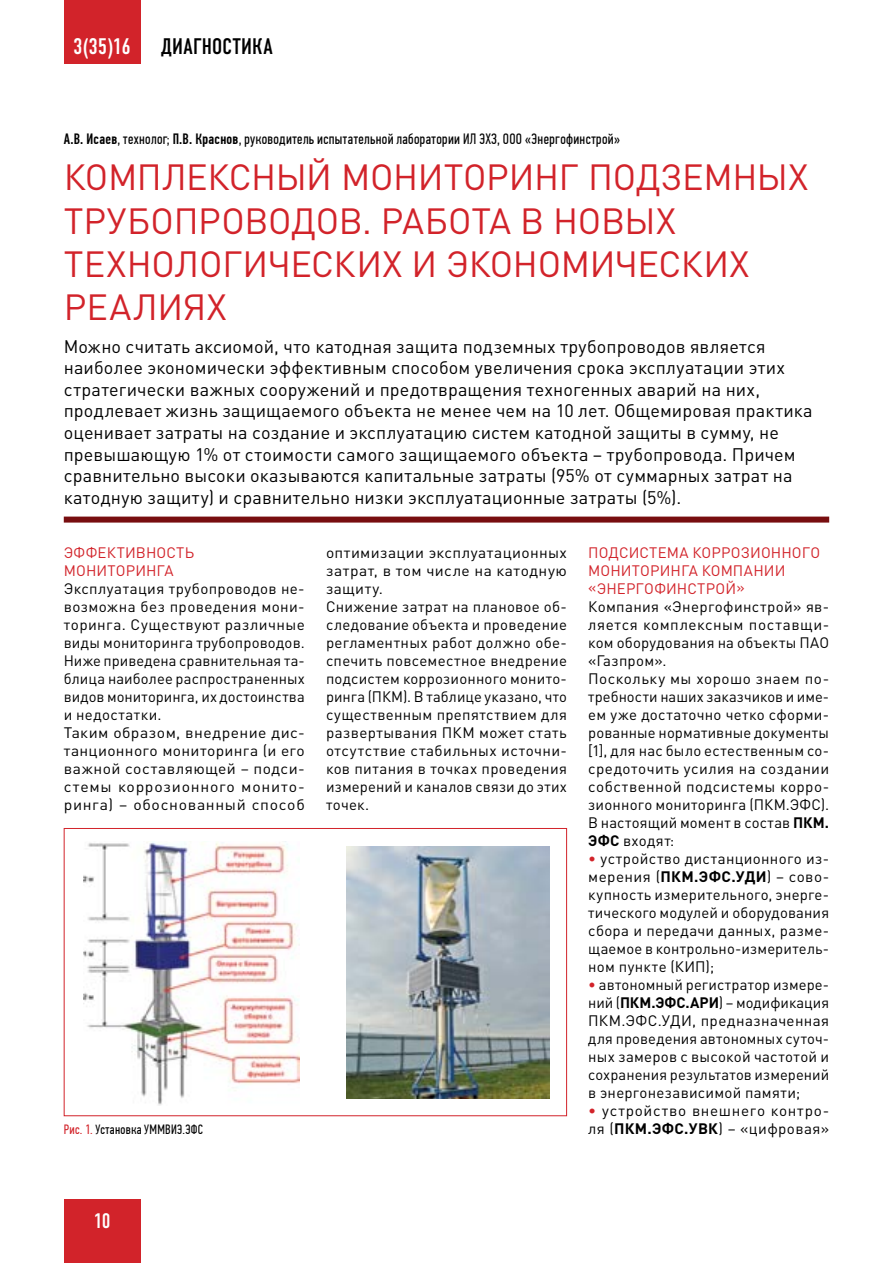
<style>
.page{position:relative;width:893px;height:1263px;background:#fff}
.page>*{position:absolute;margin:0;border:0;box-sizing:border-box;transform-origin:0 0}
.t1{font:36px/43.2px "DIN Pro";letter-spacing:-.005em;color:#d2232a}
.t2{font:22.5px "DIN Condensed C";letter-spacing:.02em;color:#000}
.t3{font:22.5px "DIN Condensed C";color:#fff}
.t4{font:21px "DIN Condensed C";color:#fff}
.t5{font:18px/21.6px "DIN Pro";letter-spacing:.01em;color:#000}
.t6{font:15px/18px "DIN Pro";letter-spacing:.02em;color:#000}
.t7{font:15px/18px "DIN Pro";letter-spacing:.02em;color:#000;scale:1.04 1}
.t8{font:15px "PF Din Text Comp Pro";letter-spacing:.025em;color:#000}
.t9{font:15px/18px "DIN Pro";letter-spacing:.01em;color:#d2232a}
.t10{font:15px/18px "DIN Pro";letter-spacing:.04em;color:#000}
.t11{font:13.5px "PF Din Text Comp Pro";letter-spacing:.025em;color:#000}
.s1{font-weight:500}
.s2{color:#d2232a}
.s3{font-weight:700}
</style>
<div class="page">
<div style="left:64px;top:1199px;width:76px;height:64px;background:#d2232a"></div>
<div style="left:64px;top:0;width:76px;height:64px;background:#d2232a"></div>
<div style="left:64px;top:517px;width:765px;height:6px;background:#780e10"></div>
<div style="left:64px;top:828px;width:503px;height:288px;border:1px solid #d2232a"></div>
<img style="left:84px;top:841px;width:215px;height:264px">
<img style="left:346px;top:846px;width:204px;height:252px">
<h2 class="t3" style="left:73px;top:34px;width:59px">3(35)16</h2>
<h2 class="t2" style="left:162px;top:34px;width:112px">ДИАГНОСТИКА</h2>
<p class="t8" style="left:64px;top:130px;width:558px"><span class="s1">А.В. Исаев</span>, технолог; <span class="s1">П.В. Краснов</span>, руководитель испытательной лаборатории ИЛ ЭХЗ, ООО «Энергофинстрой»</p>
<h1 class="t1" style="left:64px;top:154px;width:746px">Комплексный мониторинг подземных трубоп роводов. Работа в новых технологических и экономических реалиях</h1>
<p class="t5" style="left:64px;top:335px;width:750px">М ожно считать аксиомой, что катодная защита подземных трубопроводов является наиболее экономически эффективным способом увеличения срока эксплуатации этих стратегически важных сооружений и предотвращения техногенных аварий на них, продлевает жизнь защищаемого объекта не менее чем на 10 лет. Общемировая практика оценивает затраты на создание и эксплуатацию систем катодной защиты в сумму, не превышающую 1% от стоимости самого защищаемого объекта – трубопровода. Причем сравнительно высоки оказываются капитальные затраты (95% от суммарных затрат на катодную защиту) и сравнительно низки эксплуатационные затраты (5%).</p>
<p class="t9" style="left:64px;top:543px;width:132px">Эффективность мониторинга</p>
<p class="t6" style="left:64px;top:579px;width:242px">Эксплуатация трубопроводов не&shy;возможна без проведения мони&shy;торинга. Существуют различные виды мониторинга трубопроводов.<br>Н иже приведена сравнительная та&shy;блица наиболее распространенных видов мониторинга, их достоинства и недостатки.<br>Таким образом, внедрение дис&shy;танционного мониторинга (и его важной составляющей – подси&shy;стемы коррозионного монито&shy;ринга) – обоснованный способ</p>
<p class="t11" style="left:64px;top:1122px;width:141px"><span class="s2">Рис. 1.</span> Установка УММВИЭ.ЭФС</p>
<p class="t7" style="left:326px;top:543px;width:233px">оптимизации эксплуатационных затрат, в том числе на катодную защиту.<br>Снижение затрат на плановое об&shy;следование объекта и проведение регламентных работ должно обе&shy;спечить повсеместное внедрение подсистем коррозионного монито&shy;ринга (ПКМ). В таблице указано, что существенным препятствием для развертывания ПКМ может стать отсутствие стабильных источни&shy;ков питания в точках проведения измерений и каналов связи до этих точек.</p>
<p class="t9" style="left:588px;top:543px;width:233px">Подсистема коррозионного мониторинга компании «Энергофинстрой»</p>
<p class="t6" style="left:588px;top:597px;width:242px">Компания «Энергофинстрой» яв&shy;ляется комплексным поставщи&shy;ком оборудования на объекты ПАО «Газпром».<br>Поскольку мы хорошо знаем по&shy;требности наших заказчиков и име&shy;ем уже достаточно четко сформи&shy;рованные нормативные документы [1], для нас было естественным со&shy;средоточить усилия на создании собственной подсистемы корро&shy;зионного мониторинга (ПКМ.ЭФС).<br>В настоящий момент в состав <span class="s3">ПКМ.<br>ЭФС</span> входят:</p>
<p class="t6" style="left:588px;top:849px;width:242px;text-align:justify"><span class="s2">•</span> устройство дистанционного из&shy;мерения (<span class="s3">ПКМ.ЭФС.УДИ</span>) – сово&shy;купность измерительного, энерге&shy;тического модулей и оборудования сбора и передачи данных, разме&shy;щаемое в контрольно-измеритель&shy;ном пункте (КИ П);</p>
<p class="t6" style="left:588px;top:975px;width:242px;text-align:justify"><span class="s2">•</span> автономный регистратор измере&shy;ний (<span class="s3">ПКМ.ЭФС.АРИ</span>) – модификация ПКМ .ЭФС.УДИ , предназначенная для проведения автономных суточ&shy;ных замеров с высокой частотой и сохранения результатов измерений в энергонезависимой памяти;</p>
<p class="t10" style="left:588px;top:1101px;width:242px"><span class="s2">•</span> устройство внешнего контро&shy;ля (<span class="s3">ПКМ.ЭФС.УВК</span>) – «цифровая»</p>
<h3 class="t4" style="left:94px;top:1208px;width:18px">10</h3>
</div>
